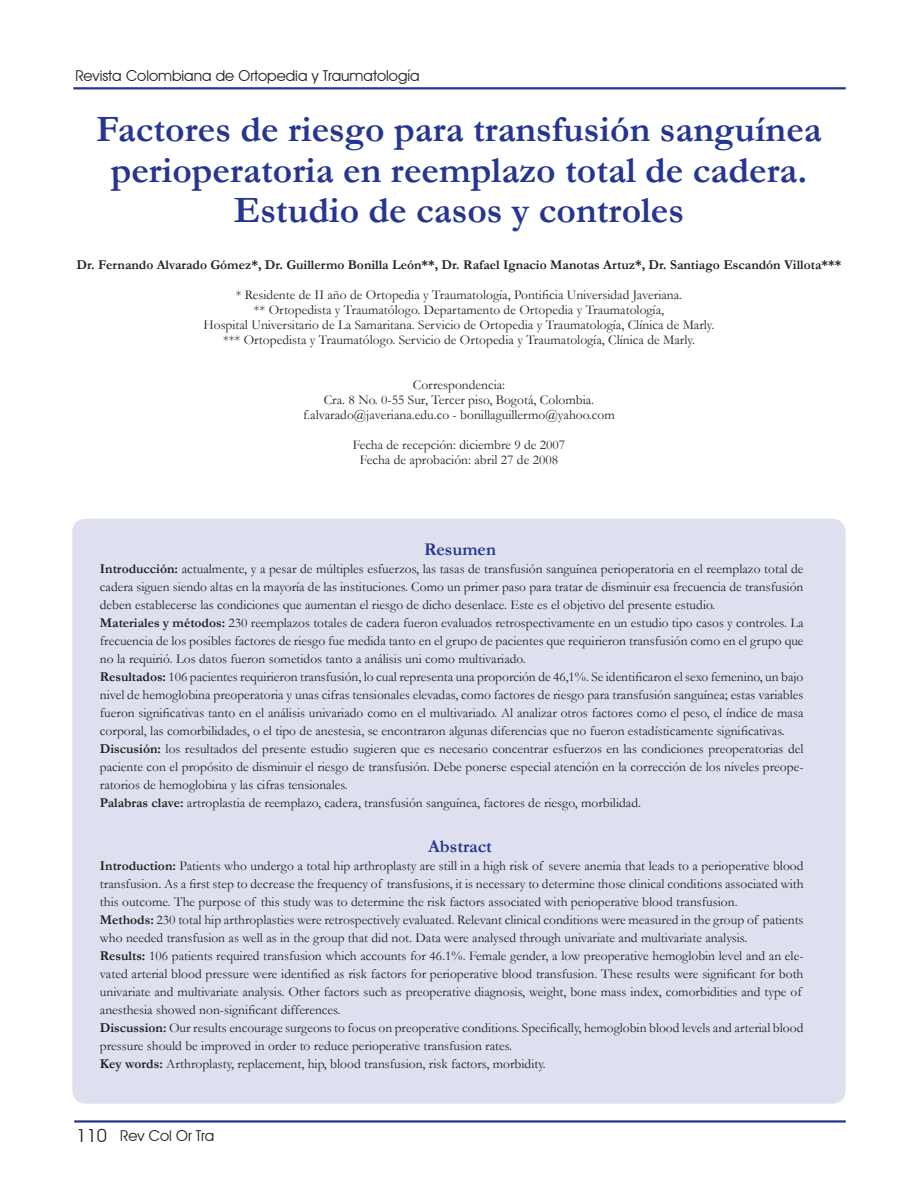
<style>
.page{position:relative;width:918px;height:1188px;background:#fff}
.page>*{position:absolute;margin:0;border:0;box-sizing:border-box;transform-origin:0 0}
.TITULO_ARTICULO{font:700 37.5px/40.5px "Garamond";color:#26358f;text-align:center}
.TITULO_ABSTRACT{font:700 18px "Garamond";color:#26358f}
.t1{font:18px "Avant Garde IT Cby BT";color:#231f20}
.t2{font:15px "Avant Garde IT Cby BT";color:#231f20}
.ABSTRACT{font:13.5px/18px "Garamond";color:#231f20;text-align:justify}
.AUTOR{font:13.5px "Garamond";color:#231f20}
.AUTOR-2{font:700 13.5px "Garamond";color:#231f20}
.s1{font-weight:700}
</style>
<div class="page">
<hr style="left:74px;top:1120px;width:772px;height:3px;background:#26358f">
<hr style="left:73px;top:87px;width:773px;height:2px;background:#26358f">
<div style="left:72px;top:519px;width:774px;height:585px;background:#dfe0ef;border-radius:14px"></div>
<p class="t2" style="left:75px;top:66px;width:346px">Revista Colombiana de Ortopedia y Traumatología</p>
<p class="TITULO_ARTICULO" style="left:96px;top:109px;width:727px">Factores de riesgo para transfusión sanguínea perioperatoria en reemplazo total de cadera.<br>Estudio de casos y controles</p>
<p class="AUTOR-2" style="left:77px;top:255px;width:766px">Dr. Fernando Alvarado Gómez*, Dr. Guillermo Bonilla León**, Dr. Rafael Ignacio Manotas Artuz*, Dr. Santiago Escandón Villota***</p>
<p class="AUTOR" style="left:236px;top:286px;width:448px">* Residente de II año de Ortopedia y Traumatología, Pontificia Universidad Javeriana.</p>
<p class="AUTOR" style="left:254px;top:301px;width:412px">** Ortopedista y Traumatólogo. Departamento de Ortopedia y Traumatología,</p>
<p class="AUTOR" style="left:204px;top:316px;width:512px">Hospital Universitario de La Samaritana. Servicio de Ortopedia y Traumatología, Clínica de Marly.</p>
<p class="AUTOR" style="left:223px;top:331px;width:473px">*** Ortopedista y Traumatólogo. Servicio de Ortopedia y Traumatología, Clínica de Marly.</p>
<p class="AUTOR" style="left:413px;top:376px;width:94px">Correspondencia:</p>
<p class="AUTOR" style="left:324px;top:391px;width:272px">Cra. 8 No. 0-55 Sur, Tercer piso, Bogotá, Colombia.</p>
<p class="AUTOR" style="left:303px;top:406px;width:313px">f.alvarado@javeriana.edu.co - bonillaguillermo@yahoo.com</p>
<p class="AUTOR" style="left:353px;top:436px;width:214px">Fecha de recepción: diciembre 9 de 2007</p>
<p class="AUTOR" style="left:360px;top:451px;width:200px">Fecha de aprobación: abril 27 de 2008</p>
<p class="TITULO_ABSTRACT" style="left:424px;top:537px;width:73px">Resumen</p>
<p class="ABSTRACT" style="left:100px;top:559px;width:705px"><span class="s1">Introducción:</span> actualmente, y a pesar de múltiples esfuerzos, las tasas de transfusión sanguínea perioperatoria en el reemplazo total de cadera siguen siendo altas en la mayoría de las instituciones. Como un primer paso para tratar de disminuir esa frecuencia de transfusión deben establecerse las condiciones que aumentan el riesgo de dicho desenlace. Este es el objetivo del presente estudio.</p>
<p class="ABSTRACT" style="left:100px;top:613px;width:705px"><span class="s1">Materiales y métodos:</span> 230 reemplazos totales de cadera fueron evaluados retrospectivamente en un estudio tipo casos y controles. La frecuencia de los posibles factores de riesgo fue medida tanto en el grupo de pacientes que requirieron transfusión como en el grupo que no la requirió. Los datos fueron sometidos tanto a análisis uni como multivariado.</p>
<p class="ABSTRACT" style="left:100px;top:667px;width:705px"><span class="s1">Resultados:</span> 106 pacientes requirieron transfusión, lo cual representa una proporción de 46,1%. Se identificaron el sexo femenino, un bajo nivel de hemoglobina preoperatoria y unas cifras tensionales elevadas, como factores de riesgo para transfusión sanguínea; estas variables fueron significativas tanto en el análisis univariado como en el multivariado. Al analizar otros factores como el peso, el índice de masa corporal, las comorbilidades, o el tipo de anestesia, se encontraron algunas diferencias que no fueron estadísticamente significativas.</p>
<p class="ABSTRACT" style="left:100px;top:739px;width:705px"><span class="s1">Discusión:</span> los resultados del presente estudio sugieren que es necesario concentrar esfuerzos en las condiciones preoperatorias del paciente con el propósito de disminuir el riesgo de transfusión. Debe ponerse especial atención en la corrección de los niveles preope&shy;ratorios de hemoglobina y las cifras tensionales.</p>
<p class="ABSTRACT" style="left:100px;top:793px;width:543px"><span class="s1">Palabras clave:</span> artroplastia de reemplazo, cadera, transfusión sanguínea, factores de riesgo, morbilidad.</p>
<p class="TITULO_ABSTRACT" style="left:428px;top:834px;width:65px">Abstract</p>
<p class="ABSTRACT" style="left:100px;top:856px;width:705px"><span class="s1">Introduction:</span> Patients who undergo a total hip arthroplasty are still in a high risk of severe anemia that leads to a perioperative blood transfusion. As a first step to decrease the frequency of transfusions, it is necessary to determine those clinical conditions associated with this outcome. The purpose of this study was to determine the risk factors associated with perioperative blood transfusion.</p>
<p class="ABSTRACT" style="left:100px;top:910px;width:705px"><span class="s1">Methods:</span> 230 total hip arthroplasties were retrospectively evaluated. Relevant clinical conditions were measured in the group of patients who needed transfusion as well as in the group that did not. Data were analysed through univariate and multivariate analysis.</p>
<p class="ABSTRACT" style="left:100px;top:946px;width:705px;text-align:left"><span class="s1">Results:</span> 106 patients required transfusion which accounts for 46.1%. Female gender, a low preoperative hemoglobin level and an ele&shy;vated arterial blood pressure were identified as risk factors for perioperative blood transfusion. These results were significant for both univariate and multivariate analysis. Other factors such as preoperative diagnosis, weight, bone mass index, comorbidities and type of anesthesia showed non-significant differences.</p>
<p class="ABSTRACT" style="left:100px;top:1018px;width:705px"><span class="s1">Discussion:</span> Our results encourage surgeons to focus on preoperative conditions. Specifically, hemoglobin blood levels and arterial blood pressure should be improved in order to reduce perioperative transfusion rates.</p>
<p class="ABSTRACT" style="left:100px;top:1054px;width:447px"><span class="s1">Key words:</span> Arthroplasty, replacement, hip, blood transfusion, risk factors, morbidity.</p>
<p class="t1" style="left:77px;top:1124px;width:32px">110</p>
<p class="t2" style="left:120px;top:1127px;width:96px">Rev Col Or Tra</p>
</div>
